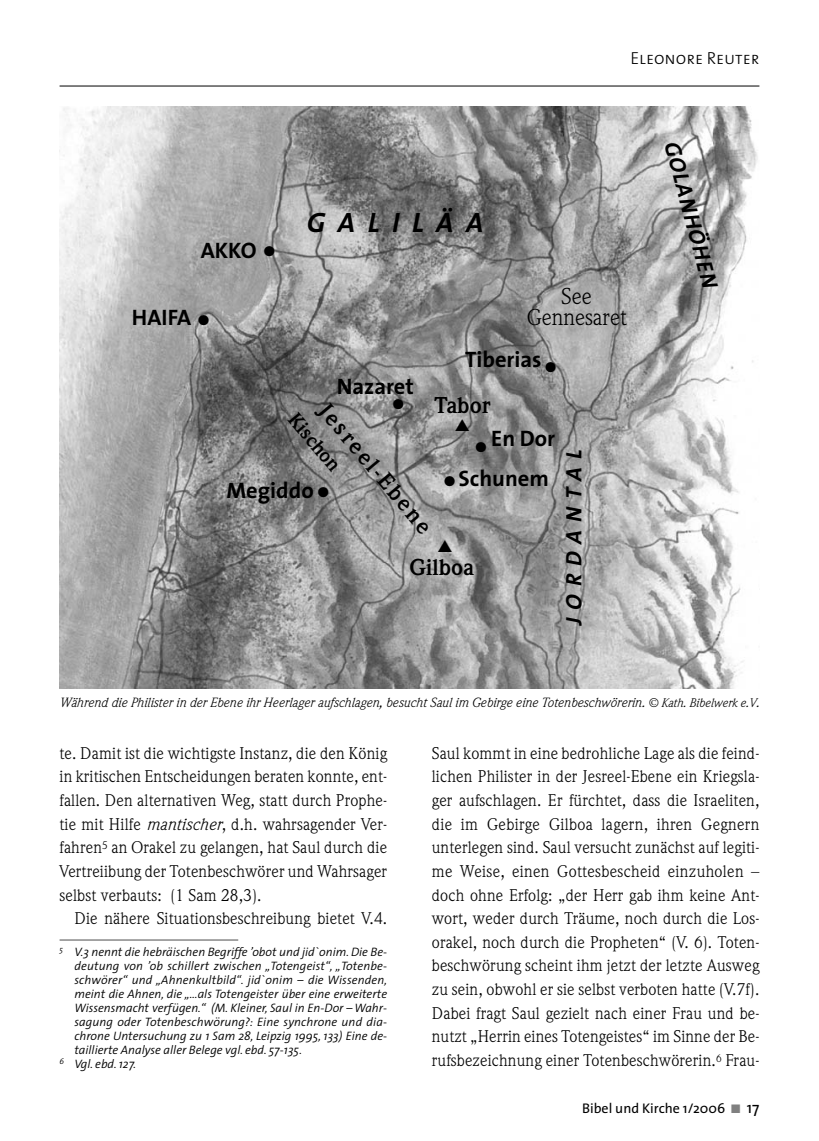
<style>
.page{position:relative;width:819px;height:1141px;background:#fff}
.page>*{position:absolute;margin:0;border:0;box-sizing:border-box;transform-origin:0 0}
.t1{font:italic 700 28px "The Sans";color:#000}
.t2{font:700 22.4px "The Sans";color:#000}
.t3{font:700 22.4px "Weidemann";color:#000}
.t4{font:italic 700 22.4px "The Sans";color:#000}
.t5{font:22.4px/21px "Weidemann";color:#000;text-align:center}
.t6{font:700 19.6px "Weidemann";color:#000}
.t7{font:17.5px "The Sans Light Caps";color:#000}
.t8{font:16.62px/23.6px "Weidemann";letter-spacing:.01em;color:#000;text-align:justify}
.t9{font:14px "The Sans";color:#000}
.t10{font:14px "Zapf Dingbats";color:#000}
.t11{font:italic 13.12px "Weidemann";color:#000}
.t12{font:italic 300 12.25px "The Sans";color:#000}
.s1{font-size:12.25px}
.s2{font-style:italic}
.s3{color:#808080}
.s4{font-size:15.75px}
</style>
<div class="page">
<hr style="left:60px;top:86px;width:699px;height:1px;background:#000">
<hr style="left:60px;top:939px;width:178px;height:2px;background:#808080">
<img style="left:60px;top:107px;width:698px;height:581px">
<svg style="left:438px;top:540px;width:14px;height:12px"></svg>
<svg style="left:455px;top:419px;width:14px;height:12px"></svg>
<h2 class="t2" style="left:201px;top:242px;width:57px">AKKO</h2>
<p class="t10" style="left:264px;top:244px;width:13px">●</p>
<h2 class="t2" style="left:132px;top:309px;width:61px">HAIFA</h2>
<p class="t10" style="left:198px;top:313px;width:13px">●</p>
<h1 class="t1" style="left:307px;top:212px;width:178px">G A L I L Ä A</h1>
<p class="t7" style="left:630px;top:48px;width:131px">Eleonore Reuter</p>
<h2 class="t5" style="left:526px;top:287px;width:102px">See<br>Gennesaret</h2>
<h2 class="t4" style="left:679px;top:140px;width:152px;rotate:75deg">GOLANHÖHEN</h2>
<h2 class="t2" style="left:337px;top:378px;width:79px">Nazaret</h2>
<h2 class="t2" style="left:465px;top:351px;width:78px">Tiberias</h2>
<p class="t10" style="left:545px;top:360px;width:13px">●</p>
<h2 class="t3" style="left:434px;top:397px;width:58px">Tabor</h2>
<p class="t10" style="left:393px;top:397px;width:13px">●</p>
<h2 class="t3" style="left:330px;top:401px;width:163px;rotate:50deg">Jesreel-Ebene</h2>
<p class="t6" style="left:298px;top:411px;width:71px;rotate:50deg">Kischon</p>
<h2 class="t2" style="left:491px;top:430px;width:65px">En Dor</h2>
<p class="t10" style="left:475px;top:441px;width:13px">●</p>
<h2 class="t2" style="left:458px;top:470px;width:92px">Schunem</h2>
<p class="t10" style="left:444px;top:474px;width:13px">●</p>
<h2 class="t2" style="left:226px;top:482px;width:89px">Megiddo</h2>
<p class="t10" style="left:318px;top:486px;width:13px">●</p>
<h2 class="t3" style="left:409px;top:559px;width:66px">Gilboa</h2>
<h2 class="t4" style="left:565px;top:625px;width:177px;rotate:-90deg">JORDANTAL</h2>
<p class="t11" style="left:60px;top:697px;width:701px">Während die Philister in der Ebene ihr Heerlager aufschlagen, besucht Saul im Gebirge eine Totenbeschwörerin. <span class="s1">© Kath. Bibelwerk e.V</span>.</p>
<p class="t8" style="left:60px;top:743px;width:329px">te. Damit ist die wichtigste Instanz, die den König in kritischen Entscheidungen beraten konnte, ent&shy;fallen. Den alternativen Weg, statt durch Prophe&shy;tie mit Hilfe <span class="s2">mantischer</span>, d.h. wahrsagender Ver&shy;fahren<sup>5</sup> an Orakel zu gelangen, hat Saul durch die Vertreiibung der Totenbeschwörer und Wahrsager selbst verbauts: (1 Sam 28,3).</p>
<p class="t8" style="left:74px;top:908px;width:314px">Die nähere Situationsbeschreibung bietet V.4.</p>
<p class="t12" style="left:60px;top:947px;width:329px"><sup>5</sup> V.3 nennt die hebräischen Begriffe ’obot und jid`onim. Die Be-</p>
<p class="t12" style="left:74px;top:961px;width:314px">deutung von ’ob schillert zwischen „Totengeist“, „Totenbe-</p>
<p class="t12" style="left:74px;top:975px;width:314px">schwörer“ und „Ahnenkultbild“. jid`onim – die Wissenden,</p>
<p class="t12" style="left:74px;top:989px;width:314px">meint die Ahnen, die „…als Totengeister über eine erweiterte</p>
<p class="t12" style="left:74px;top:1003px;width:314px">Wissensmacht verfügen.“ (M. Kleiner, Saul in En-Dor – Wahr-</p>
<p class="t12" style="left:74px;top:1017px;width:314px">sagung oder Totenbeschwörung?: Eine synchrone und dia-</p>
<p class="t12" style="left:74px;top:1031px;width:314px">chrone Untersuchung zu 1 Sam 28, Leipzig 1995, 133) Eine de-</p>
<p class="t12" style="left:74px;top:1045px;width:229px">taillierte Analyse aller Belege vgl. ebd. 57-135.</p>
<p class="t12" style="left:60px;top:1059px;width:78px"><sup>6</sup> Vgl. ebd. 127.</p>
<p class="t8" style="left:432px;top:743px;width:329px">Saul kommt in eine bedrohliche Lage als die feind&shy;lichen Philister in der Jesreel-Ebene ein Kriegsla&shy;ger aufschlagen. Er fürchtet, dass die Israeliten, die im Gebirge Gilboa lagern, ihren Gegnern unterlegen sind. Saul versucht zunächst auf legiti&shy;me Weise, einen Gottesbescheid einzuholen – doch ohne Erfolg: „der Herr gab ihm keine Ant&shy;wort, weder durch Träume, noch durch die Los&shy;orakel, noch durch die Propheten“ (V. 6). Toten&shy;beschwörung scheint ihm jetzt der letzte Ausweg zu sein, obwohl er sie selbst verboten hatte (V.7f).<br>Dabei fragt Saul gezielt nach einer Frau und be&shy;nutzt „Herrin eines Totengeistes“ im Sinne der Be&shy;rufsbezeichnung einer Totenbeschwörerin.<sup>6</sup> Frau-</p>
<p class="t9" style="left:582px;top:1103px;width:179px">Bibel und Kirche 1/2006 <span class="s3">■</span> <span class="s4">17</span></p>
</div>
